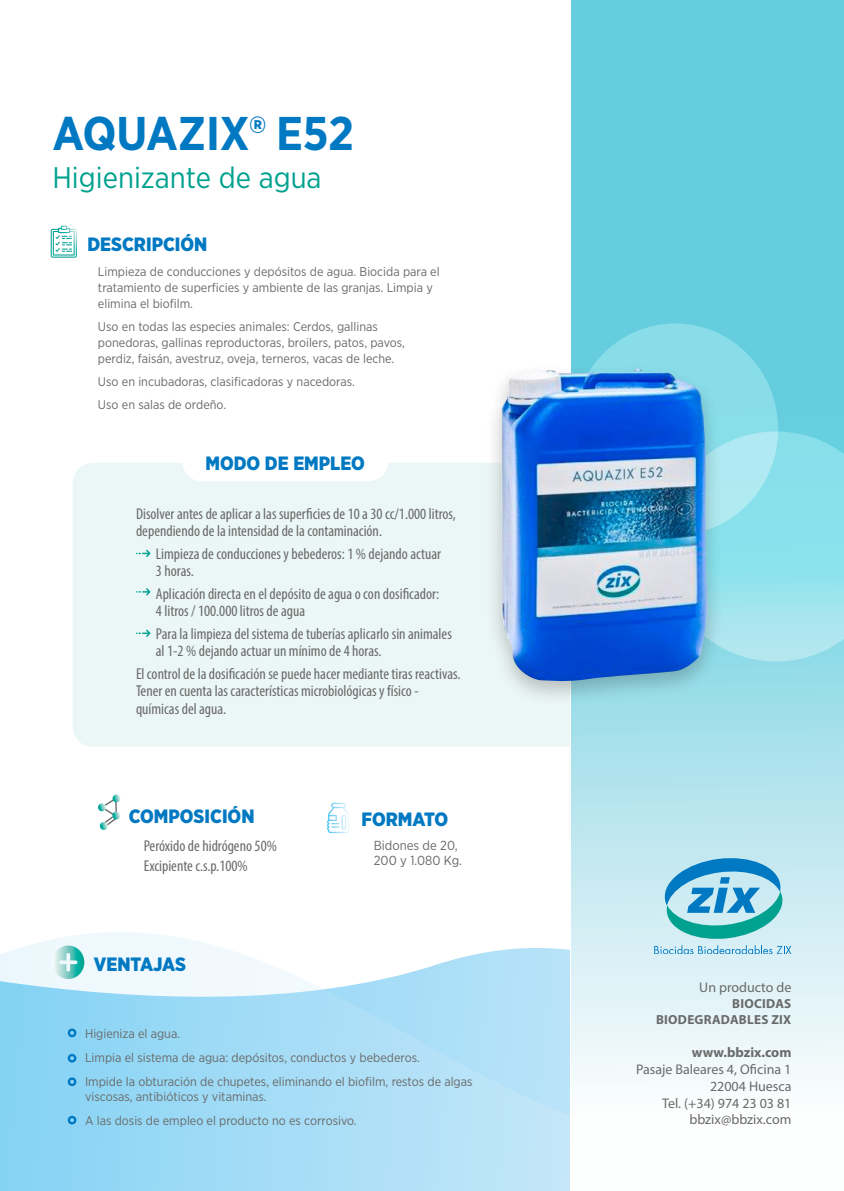
<style>
.page{position:relative;width:844px;height:1191px;background:#fff}
.page>*{position:absolute;margin:0;border:0;box-sizing:border-box;transform-origin:0 0}
.t1{font:700 47.25px "Gotham Narrow";letter-spacing:-.005em;color:#0079c2}
.t2{font:29.75px "Gotham Narrow";color:#00a18f}
.t3{font:900 19.25px "Gotham Narrow";color:#0079c2}
.t4{font:condensed 15.75px/17.5px "Myriad Pro";color:#696a69}
.t5{font:14px/16.8px "Myriad Pro";color:#696a69;text-align:right}
.t6{font:700 14px "Myriad Pro";color:#696a69}
.t7{font:700 13.12px/15.8px "Myriad Pro";letter-spacing:.02em;color:#696a69;text-align:right}
.t8{font:13.12px/15.8px "Gotham Narrow";color:#696a69}
.t9{font:12.6px/15.8px "Gotham Narrow";color:#696a69}
</style>
<div class="page">
<div style="left:73px;top:463px;width:661px;height:284px;background:#ebf7f6;border-radius:21px"></div>
<svg style="left:0;top:932px;width:570px;height:259px"></svg>
<svg style="left:52px;top:945px;width:32px;height:34px"></svg>
<svg style="left:571px;top:0;width:272px;height:1082px;background:#95dbe8"></svg>
<svg style="left:724px;top:431px;width:119px;height:230px;background:#93e2ec"></svg>
<svg style="left:572px;top:323px;width:205px;height:212px;background:#93e0eb"></svg>
<div style="left:183px;top:438px;width:204px;height:42px;background:#fff;border-radius:19px"></div>
<div style="left:182px;top:437px;width:206px;height:44px;border:2px solid #fff;border-radius:19px"></div>
<div style="left:485px;top:362px;width:239px;height:344px;background:#231f20;opacity:.25"></div>
<img style="left:501px;top:369px;width:206px;height:314px">
<div style="left:68px;top:1053px;width:8px;height:9px;border:2px solid #0079c2;border-radius:50%"></div>
<div style="left:68px;top:1028px;width:8px;height:9px;border:2px solid #0079c2;border-radius:50%"></div>
<div style="left:68px;top:1077px;width:8px;height:9px;border:2px solid #0079c2;border-radius:50%"></div>
<div style="left:68px;top:1115px;width:8px;height:9px;border:2px solid #0079c2;border-radius:50%"></div>
<svg style="left:51px;top:226px;width:26px;height:32px"></svg>
<svg style="left:98px;top:794px;width:22px;height:36px"></svg>
<svg style="left:327px;top:802px;width:22px;height:31px"></svg>
<svg style="left:136px;top:550px;width:14px;height:7px"></svg>
<svg style="left:136px;top:588px;width:14px;height:7px"></svg>
<svg style="left:136px;top:629px;width:14px;height:8px"></svg>
<svg style="left:654px;top:855px;width:137px;height:99px;background:#89cadc"></svg>
<h1 class="t1" style="left:52px;top:103px;width:303px">AQUAZIX® E52</h1>
<h2 class="t2" style="left:52px;top:159px;width:270px">Higienizante de agua</h2>
<h3 class="t3" style="left:87px;top:232px;width:121px">DESCRIPCIÓN</h3>
<p class="t9" style="left:98px;top:264px;width:343px">Limpieza de conducciones y depósitos de agua. Biocida para el tratamiento de superficies y ambiente de las granjas. Limpia y elimina el biofilm.</p>
<p class="t9" style="left:98px;top:318px;width:308px">Uso en todas las especies animales: Cerdos, gallinas ponedoras, gallinas reproductoras, broilers, patos, pavos, perdiz, faisán, avestruz, oveja, terneros, vacas de leche.</p>
<p class="t9" style="left:98px;top:369px;width:258px;line-height:23.3px">Uso en incubadoras, clasificadoras y nacedoras.<br>Uso en salas de ordeño.</p>
<h3 class="t3" style="left:205px;top:451px;width:161px">MODO DE EMPLEO</h3>
<p class="t4" style="left:136px;top:505px;width:321px">Disolver antes de aplicar a las superficies de 10 a 30 cc/1.000 litros, dependiendo de la intensidad de la contaminación.</p>
<p class="t4" style="left:156px;top:544px;width:286px">Limpieza de conducciones y bebederos: 1 % dejando actuar<br>3 horas.</p>
<p class="t4" style="left:156px;top:584px;width:284px">Aplicación directa en el depósito de agua o con dosificador:<br>4 litros / 100.000 litros de agua</p>
<p class="t4" style="left:156px;top:624px;width:297px">Para la limpieza del sistema de tuberías aplicarlo sin animales al 1-2 % dejando actuar un mínimo de 4 horas.</p>
<p class="t4" style="left:136px;top:664px;width:326px">El control de la dosificación se puede hacer mediante tiras reactivas.<br>Tener en cuenta las características microbiológicas y físico - químicas del agua.</p>
<h3 class="t3" style="left:129px;top:803px;width:127px">COMPOSICIÓN</h3>
<p class="t4" style="left:144px;top:836px;width:135px;line-height:19.2px">Peróxido de hidrógeno 50%<br>Excipiente c.s.p.100%</p>
<h3 class="t3" style="left:94px;top:952px;width:94px">VENTAJAS</h3>
<h3 class="t3" style="left:361px;top:806px;width:88px">FORMATO</h3>
<p class="t8" style="left:374px;top:836px;width:90px">Bidones de 20,<br>200 y 1.080 Kg.</p>
<p class="t9" style="left:85px;top:1021px;width:389px;line-height:24.3px">Higieniza el agua.<br>Limpia el sistema de agua: depósitos, conductos y bebederos.<br>Impide la obturación de chupetes, eliminando el biofilm, restos de algas</p>
<p class="t9" style="left:85px;top:1084px;width:273px;line-height:24.3px">viscosas, antibióticos y vitaminas.<br>A las dosis de empleo el producto no es corrosivo.</p>
<p class="t5" style="left:699px;top:978px;width:94px">Un producto de</p>
<p class="t7" style="left:656px;top:995px;width:137px">BIOCIDAS<br>BIODEGRADABLES ZIX</p>
<p class="t6" style="left:691px;top:1043px;width:101px">www.bbzix.com</p>
<p class="t5" style="left:635px;top:1060px;width:157px">Pasaje Baleares 4, Oficina 1<br>22004 Huesca<br>Tel. (+34) 974 23 03 81 bbzix@bbzix.com</p>
</div>
